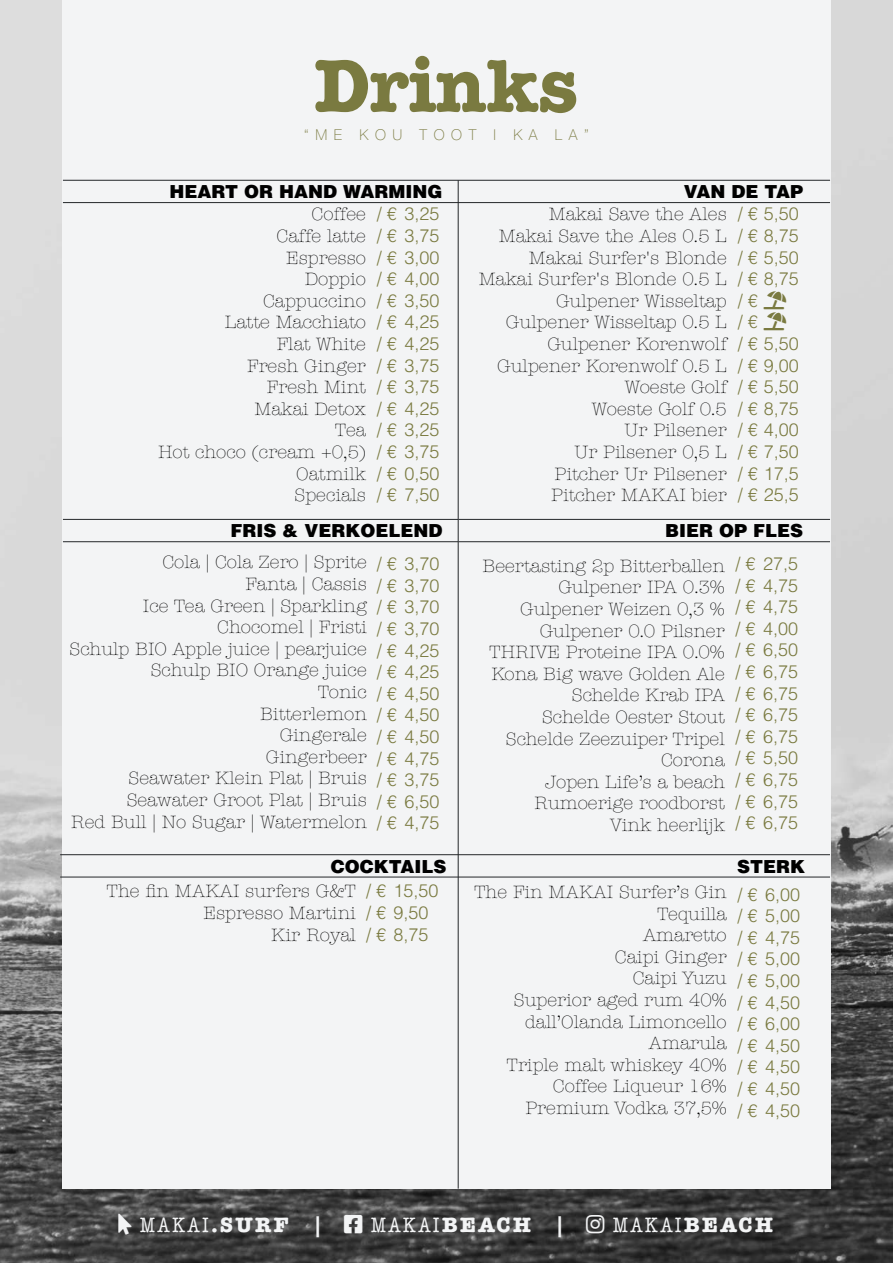
<style>
.page{position:relative;width:893px;height:1263px;background:#fff}
.page>*{position:absolute;margin:0;border:0;box-sizing:border-box;transform-origin:0 0}
.t1{font:700 75px "American Typewriter Std";color:#7a7a40}
.t2{font:700 21px "American Typewriter Std";letter-spacing:.11em;color:#f3f4f5}
.t3{font:condensed 21px "American Typewriter Std";letter-spacing:.11em;color:#f3f4f5}
.t4{font:300 18px/21.6px "American Typewriter Std";color:#000;text-align:right}
.t5{font:300 18px/21.6px "Helvetica LT Std";color:#7a7a40;text-align:justify}
.t6{font:900 18px "Helvetica LT Std";color:#000}
.t7{font:300 18px/21.6px "American Typewriter Std";color:#030505;text-align:right}
.t8{font:100 15px "Helvetica Neue LT Std";letter-spacing:.45em;color:#7a7a40}
.s1{font-weight:400;font-stretch:condensed}
.s2{font-weight:700;font-stretch:normal}
</style>
<div class="page">
<img style="left:0;top:0;width:893px;height:1263px">
<div style="left:62px;top:0;width:769px;height:1188px;background:#f3f4f5"></div>
<hr style="left:63px;top:180px;width:767px;height:1px;background:#242729">
<hr style="left:63px;top:202px;width:767px;height:1px;background:#242729">
<hr style="left:63px;top:519px;width:395px;height:1px;background:#242729">
<hr style="left:63px;top:541px;width:395px;height:1px;background:#242729">
<hr style="left:458px;top:541px;width:372px;height:1px;background:#242729">
<hr style="left:60px;top:854px;width:770px;height:1px;background:#242729">
<hr style="left:60px;top:877px;width:770px;height:1px;background:#242729">
<hr style="left:458px;top:519px;width:372px;height:1px;background:#242729">
<hr style="left:458px;top:180px;width:1px;height:1008px;background:#242729">
<svg style="left:119px;top:1213px;width:13px;height:21px"></svg>
<svg style="left:344px;top:1215px;width:18px;height:18px"></svg>
<svg style="left:586px;top:1215px;width:18px;height:18px"></svg>
<h1 class="t1" style="left:314px;top:42px;width:265px">Drinks</h1>
<p class="t8" style="left:304px;top:126px;width:286px">“ME KOU TOOT I KA LA”</p>
<p class="t6" style="left:169px;top:180px;width:274px">HEART OR HAND WARMING</p>
<p class="t6" style="left:684px;top:180px;width:121px">VAN DE TAP</p>
<p class="t4" style="left:225px;top:204px;width:143px">Coffee<br>Caffe latte<br>Espresso<br>Doppio<br>Cappuccino<br>Latte Macchiato<br>Flat White<br>Fresh Ginger<br>Fresh Mint<br>Makai Detox</p>
<p class="t7" style="left:158px;top:420px;width:209px">Tea<br>Hot choco (cream +0,5)<br>Oatmilk<br>Specials</p>
<p class="t5" style="left:377px;top:203px;width:64px">/ € 3,25 / € 3,75 / € 3,00 / € 4,00 / € 3,50 / € 4,25 / € 4,25 / € 3,75 / € 3,75 / € 4,25 / € 3,25 / € 3,75 / € 0,50 / € 7,50</p>
<p class="t5" style="left:738px;top:203px;width:63px">/ € 5,50 / € 8,75 / € 5,50 / € 8,75</p>
<p class="t4" style="left:479px;top:204px;width:250px">Makai Save the Ales<br>Makai Save the Ales 0.5 L<br>Makai Surfer's Blonde<br>Makai Surfer's Blonde 0.5 L<br>Gulpener Wisseltap<br>Gulpener Wisseltap 0.5 L<br>Gulpener Korenwolf<br>Gulpener Korenwolf 0.5 L<br>Woeste Golf<br>Woeste Golf 0.5<br>Ur Pilsener<br>Ur Pilsener 0,5 L<br>Pitcher Ur Pilsener<br>Pitcher MAKAI bier</p>
<p class="t5" style="left:738px;top:289px;width:22px">/ € / €</p>
<p class="t5" style="left:738px;top:333px;width:63px">/ € 5,50 / € 9,00 / € 5,50 / € 8,75 / € 4,00 / € 7,50 / € 17,5 / € 25,5</p>
<p class="t6" style="left:230px;top:519px;width:213px">FRIS &amp; VERKOELEND</p>
<p class="t4" style="left:70px;top:552px;width:299px">Cola | Cola Zero | Sprite<br>Fanta | Cassis<br>Ice Tea Green | Sparkling<br>Chocomel | Fristi<br>Schulp BIO Apple juice | pearjuice<br>Schulp BIO Orange juice<br>Tonic<br>Bitterlemon<br>Gingerale<br>Gingerbeer<br>Seawater Klein Plat | Bruis<br>Seawater Groot Plat | Bruis<br>Red Bull | No Sugar | Watermelon</p>
<p class="t5" style="left:377px;top:553px;width:64px">/ € 3,70 / € 3,70 / € 3,70 / € 3,70 / € 4,25 / € 4,25 / € 4,50 / € 4,50 / € 4,50 / € 4,75 / € 3,75 / € 6,50 / € 4,75</p>
<p class="t6" style="left:331px;top:855px;width:117px">COCKTAILS</p>
<p class="t4" style="left:107px;top:881px;width:251px">The fin MAKAI surfers G&amp;T<br>Espresso Martini<br>Kir Royal</p>
<p class="t5" style="left:366px;top:880px;width:74px;text-align:left">/ € 15,50 / € 9,50<br>/ € 8,75</p>
<p class="t6" style="left:665px;top:519px;width:139px">BIER OP FLES</p>
<p class="t5" style="left:736px;top:552px;width:64px">/ € 27,5 / € 4,75 / € 4,75 / € 4,00 / € 6,50 / € 6,75 / € 6,75 / € 6,75 / € 6,75 / € 5,50 / € 6,75 / € 6,75 / € 6,75</p>
<p class="t6" style="left:737px;top:855px;width:69px">STERK</p>
<p class="t5" style="left:737px;top:883px;width:64px">/ € 6,00 / € 5,00 / € 4,75 / € 5,00 / € 5,00 / € 4,50 / € 6,00 / € 4,50 / € 4,50 / € 4,50 / € 4,50</p>
<p class="t4" style="left:482px;top:555px;width:244px">Beertasting 2p Bitterballen<br>Gulpener IPA 0.3%<br>Gulpener Weizen 0,3 %<br>Gulpener 0.0 Pilsner<br>THRIVE Proteine IPA 0.0%<br>Kona Big wave Golden Ale<br>Schelde Krab IPA<br>Schelde Oester Stout<br>Schelde Zeezuiper Tripel<br>Corona<br>Jopen Life’s a beach<br>Rumoerige roodborst<br>Vink heerlijk</p>
<p class="t4" style="left:474px;top:881px;width:254px">The Fin MAKAI Surfer’s Gin<br>Tequilla<br>Amaretto<br>Caipi Ginger<br>Caipi Yuzu<br>Superior aged rum 40% dall’Olanda Limoncello<br>Amarula<br>Triple malt whiskey 40%<br>Coffee Liqueur 16%<br>Premium Vodka 37,5%</p>
<p class="t2" style="left:140px;top:1212px;width:186px"><span class="s1">MAKAI</span>.SURF |</p>
<p class="t2" style="left:371px;top:1212px;width:197px"><span class="s1">MAKAI</span>BEACH |</p>
<p class="t3" style="left:613px;top:1213px;width:162px">MAKAI<span class="s2">BEACH</span></p>
</div>
